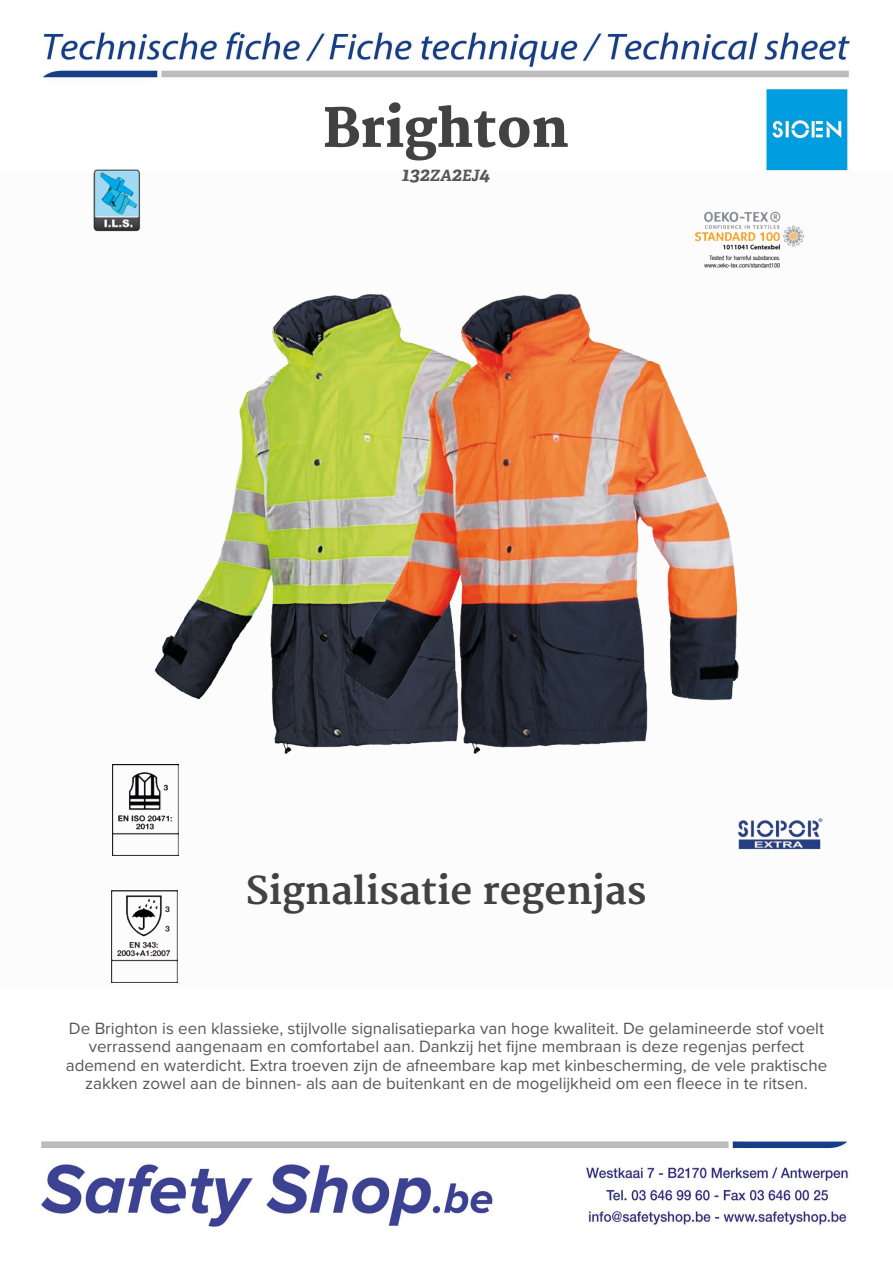
<style>
.page{position:relative;width:893px;height:1263px;background:#fff}
.page>*{position:absolute;margin:0;border:0;box-sizing:border-box;transform-origin:0 0}
.t1{font:800 52.5px "Merriweather";color:#424243}
.t2{font:700 37.5px "Merriweather";color:#424243}
.t3{font:italic 700 19.5px "Adelle PE";color:#575756}
.t4{font:16.95px/18.3px "Proxima Nova";color:#575756;text-align:center}
.s1{font-size:15.6px}
</style>
<div class="page">
<img style="left:40px;top:31px;width:810px;height:1196px">
<div style="left:0;top:171px;width:893px;height:816px;background:#fcfcfc"></div>
<img style="left:91px;top:165px;width:52px;height:67px">
<img style="left:783px;top:818px;width:40px;height:32px">
<img style="left:783px;top:225px;width:21px;height:22px">
<img style="left:112px;top:897px;width:66px;height:85px">
<img style="left:110px;top:170px;width:188px;height:727px">
<img style="left:298px;top:170px;width:485px;height:680px">
<h1 class="t1" style="left:323px;top:98px;width:248px">Brighton</h1>
<p class="t3" style="left:402px;top:160px;width:90px">132<span class="s1">ZA</span>2<span class="s1">EJ</span>4</p>
<h2 class="t2" style="left:245px;top:869px;width:402px">Signalisatie regenjas</h2>
<p class="t4" style="left:66px;top:1018px;width:763px">De Brighton is een klassieke, stijlvolle signalisatieparka van hoge kwaliteit. De gelamineerde stof voelt verrassend aangenaam en comfortabel aan. Dankzij het fijne membraan is deze regenjas perfect ademend en waterdicht. Extra troeven zijn de afneembare kap met kinbescherming, de vele praktische zakken zowel aan de binnen- als aan de buitenkant en de mogelijkheid om een fleece in te ritsen.</p>
</div>
